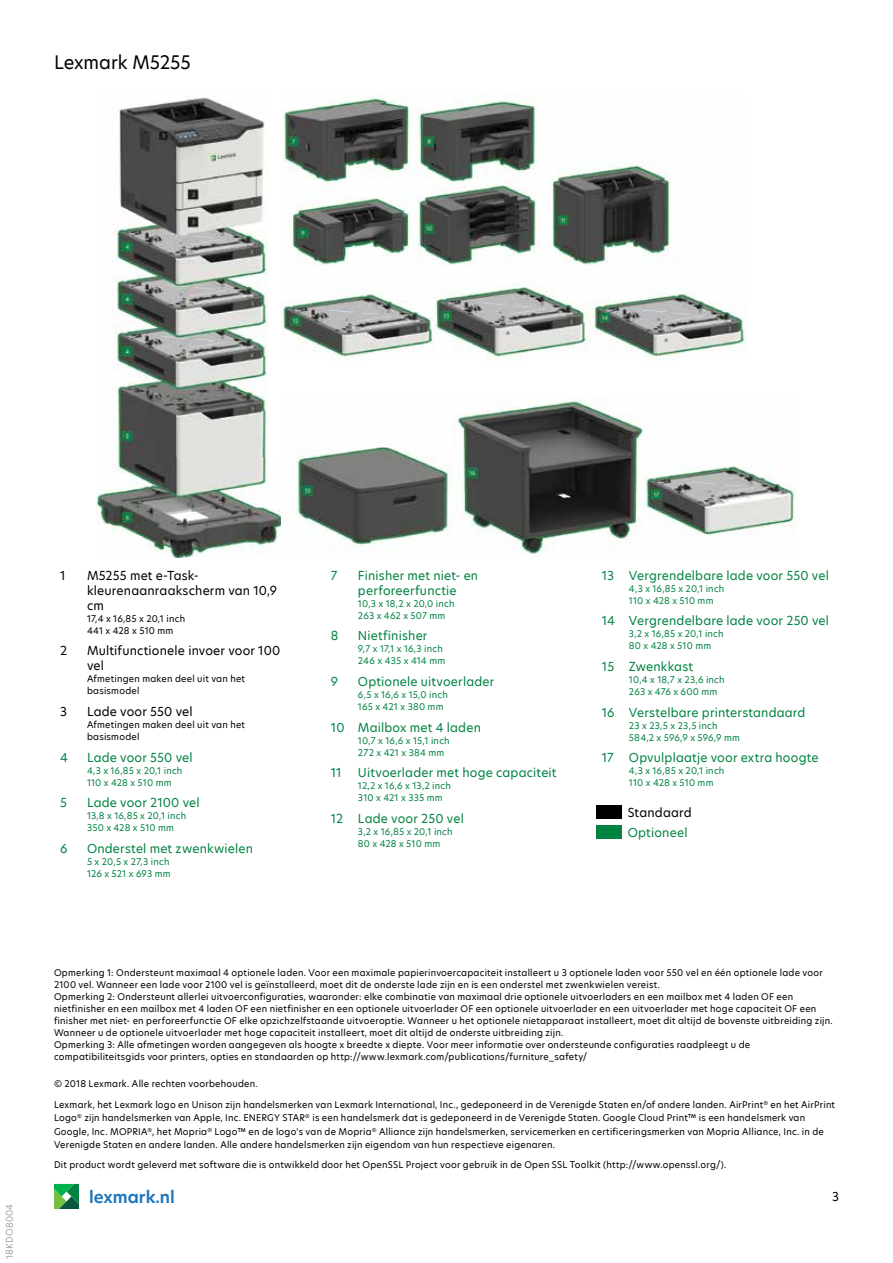
<style>
.page{position:relative;width:893px;height:1263px;background:#fff}
.page>*{position:absolute;margin:0;border:0;box-sizing:border-box;transform-origin:0 0}
.t1{font:18px "TP Hero";letter-spacing:-.005em;color:#000}
.t2{font:600 16.5px "TP Hero";color:#1c75bc}
.t3{font:12px/15px "TP Hero";letter-spacing:.015em;color:#028342}
.t4{font:12px/15px "TP Hero";letter-spacing:.015em;color:#000}
.t5{font:9px/12px "TP Hero";letter-spacing:.025em;color:#000}
.t6{font:9px/12px "TP Hero";letter-spacing:.02em;color:#028342}
.t7{font:300 9px "TP Hero";letter-spacing:.025em;color:#888a8d}
</style>
<div class="page">
<svg style="left:54px;top:1184px;width:25px;height:25px"></svg>
<img style="left:112px;top:97px;width:156px;height:360px">
<img style="left:97px;top:457px;width:184px;height:100px">
<img style="left:296px;top:398px;width:500px;height:156px">
<img style="left:282px;top:96px;width:465px;height:265px">
<div style="left:596px;top:805px;width:26px;height:14px;background:#000"></div>
<div style="left:596px;top:825px;width:26px;height:14px;background:#028342"></div>
<h1 class="t1" style="left:54px;top:50px;width:138px">Lexmark M5255</h1>
<p class="t7" style="left:3px;top:1259px;width:56px;rotate:-90deg">18KDO8004</p>
<h3 class="t4" style="left:60px;top:567px;width:7px">1</h3>
<h3 class="t4" style="left:87px;top:567px;width:192px">M5255 met e-Task&shy;kleurenaanraakscherm van 10,9 cm</h3>
<p class="t5" style="left:87px;top:612px;width:100px">17,4 x 16,85 x 20,1 inch<br>441 x 428 x 510 mm</p>
<h3 class="t4" style="left:60px;top:643px;width:9px">2</h3>
<h3 class="t4" style="left:87px;top:643px;width:195px">Multifunctionele invoer voor 100 vel</h3>
<p class="t5" style="left:87px;top:673px;width:160px">Afmetingen maken deel uit van het basismodel</p>
<h3 class="t4" style="left:60px;top:704px;width:8px">3</h3>
<h3 class="t4" style="left:87px;top:704px;width:107px">Lade voor 550 vel</h3>
<p class="t5" style="left:87px;top:718px;width:160px">Afmetingen maken deel uit van het basismodel</p>
<h3 class="t3" style="left:60px;top:749px;width:9px">4</h3>
<h3 class="t3" style="left:87px;top:749px;width:107px">Lade voor 550 vel</h3>
<p class="t6" style="left:87px;top:764px;width:97px">4,3 x 16,85 x 20,1 inch<br>110 x 428 x 510 mm</p>
<h3 class="t3" style="left:60px;top:795px;width:8px">5</h3>
<h3 class="t3" style="left:87px;top:795px;width:114px">Lade voor 2100 vel</h3>
<p class="t6" style="left:87px;top:810px;width:101px">13,8 x 16,85 x 20,1 inch<br>350 x 428 x 510 mm</p>
<h3 class="t3" style="left:60px;top:841px;width:9px">6</h3>
<h3 class="t3" style="left:87px;top:841px;width:168px">Onderstel met zwenkwielen</h3>
<p class="t6" style="left:87px;top:855px;width:85px">5 x 20,5 x 27,3 inch<br>126 x 521 x 693 mm</p>
<h3 class="t3" style="left:331px;top:567px;width:8px">7</h3>
<h3 class="t3" style="left:358px;top:567px;width:122px">Finisher met niet- en perforeerfunctie</h3>
<p class="t6" style="left:358px;top:597px;width:98px">10,3 x 18,2 x 20,0 inch<br>263 x 462 x 507 mm</p>
<h3 class="t3" style="left:331px;top:628px;width:9px">8</h3>
<h3 class="t3" style="left:358px;top:628px;width:71px">Nietfinisher</h3>
<p class="t6" style="left:358px;top:643px;width:89px">9,7 x 17,1 x 16,3 inch<br>246 x 435 x 414 mm</p>
<h3 class="t3" style="left:331px;top:674px;width:9px">9</h3>
<h3 class="t3" style="left:358px;top:674px;width:138px">Optionele uitvoerlader</h3>
<p class="t6" style="left:358px;top:688px;width:91px">6,5 x 16,6 x 15,0 inch<br>165 x 421 x 380 mm</p>
<h3 class="t3" style="left:331px;top:719px;width:151px">10 Mailbox met 4 laden</h3>
<p class="t6" style="left:358px;top:734px;width:93px">10,7 x 16,6 x 15,1 inch<br>272 x 421 x 384 mm</p>
<h3 class="t3" style="left:331px;top:765px;width:12px">11</h3>
<h3 class="t3" style="left:358px;top:765px;width:200px">Uitvoerlader met hoge capaciteit</h3>
<p class="t6" style="left:358px;top:780px;width:94px">12,2 x 16,6 x 13,2 inch<br>310 x 421 x 335 mm</p>
<h3 class="t3" style="left:331px;top:811px;width:134px">12 Lade voor 250 vel</h3>
<p class="t6" style="left:358px;top:825px;width:96px">3,2 x 16,85 x 20,1 inch<br>80 x 428 x 510 mm</p>
<h3 class="t3" style="left:602px;top:567px;width:228px">13 Vergrendelbare lade voor 550 vel</h3>
<p class="t6" style="left:629px;top:582px;width:97px">4,3 x 16,85 x 20,1 inch<br>110 x 428 x 510 mm</p>
<h3 class="t3" style="left:602px;top:613px;width:229px">14 Vergrendelbare lade voor 250 vel</h3>
<p class="t6" style="left:629px;top:628px;width:96px">3,2 x 16,85 x 20,1 inch<br>80 x 428 x 510 mm</p>
<h3 class="t3" style="left:602px;top:659px;width:93px">15 Zwenkkast</h3>
<p class="t6" style="left:629px;top:673px;width:97px">10,4 x 18,7 x 23,6 inch<br>263 x 476 x 600 mm</p>
<h3 class="t3" style="left:602px;top:704px;width:205px">16 Verstelbare printerstandaard</h3>
<p class="t6" style="left:629px;top:719px;width:112px">23 x 23,5 x 23,5 inch<br>584,2 x 596,9 x 596,9 mm</p>
<h3 class="t3" style="left:602px;top:750px;width:13px">17</h3>
<h3 class="t3" style="left:629px;top:750px;width:191px">Opvulplaatje voor extra hoogte</h3>
<p class="t6" style="left:629px;top:765px;width:97px">4,3 x 16,85 x 20,1 inch<br>110 x 428 x 510 mm</p>
<h3 class="t4" style="left:628px;top:805px;width:65px">Standaard</h3>
<h3 class="t3" style="left:628px;top:825px;width:61px">Optioneel</h3>
<p class="t5" style="left:54px;top:967px;width:780px">Opmerking 1: Ondersteunt maximaal 4 optionele laden. Voor een maximale papierinvoercapaciteit installeert u 3 optionele laden voor 550 vel en één optionele lade voor 2100 vel. Wanneer een lade voor 2100 vel is geïnstalleerd, moet dit de onderste lade zijn en is een onderstel met zwenkwielen vereist.<br>Opmerking 2: Ondersteunt allerlei uitvoerconfiguraties, waaronder: elke combinatie van maximaal drie optionele uitvoerladers en een mailbox met 4 laden OF een nietfinisher en een mailbox met 4 laden OF een nietfinisher en een optionele uitvoerlader OF een optionele uitvoerlader en een uitvoerlader met hoge capaciteit OF een finisher met niet- en perforeerfunctie OF elke opzichzelfstaande uitvoeroptie. Wanneer u het optionele nietapparaat installeert, moet dit altijd de bovenste uitbreiding zijn.<br>Wanneer u de optionele uitvoerlader met hoge capaciteit installeert, moet dit altijd de onderste uitbreiding zijn.<br>Opmerking 3: Alle afmetingen worden aangegeven als hoogte x breedte x diepte. Voor meer informatie over ondersteunde configuraties raadpleegt u de compatibiliteitsgids voor printers, opties en standaarden op http://www.lexmark.com/publications/furniture_safety/</p>
<p class="t5" style="left:54px;top:1078px;width:205px">© 2018 Lexmark. Alle rechten voorbehouden.</p>
<p class="t5" style="left:54px;top:1097px;width:783px;line-height:13.5px">Lexmark, het Lexmark logo en Unison zijn handelsmerken van Lexmark International, Inc., gedeponeerd in de Verenigde Staten en/of andere landen. AirPrint<sup>®</sup> en het AirPrint Logo<sup>®</sup> zijn handelsmerken van Apple, Inc. ENERGY STAR<sup>®</sup> is een handelsmerk dat is gedeponeerd in de Verenigde Staten. Google Cloud Print™ is een handelsmerk van Google, Inc. MOPRIA<sup>®</sup>, het Mopria<sup>®</sup> Logo™ en de logo's van de Mopria<sup>®</sup> Alliance zijn handelsmerken, servicemerken en certificeringsmerken van Mopria Alliance, Inc. in de Verenigde Staten en andere landen. Alle andere handelsmerken zijn eigendom van hun respectieve eigenaren.</p>
<p class="t5" style="left:54px;top:1159px;width:674px">Dit product wordt geleverd met software die is ontwikkeld door het OpenSSL Project voor gebruik in de Open SSL Toolkit (http://www.openssl.org/).</p>
<h2 class="t2" style="left:89px;top:1186px;width:87px">lexmark.nl</h2>
<h3 class="t4" style="left:832px;top:1189px;width:8px">3</h3>
</div>
